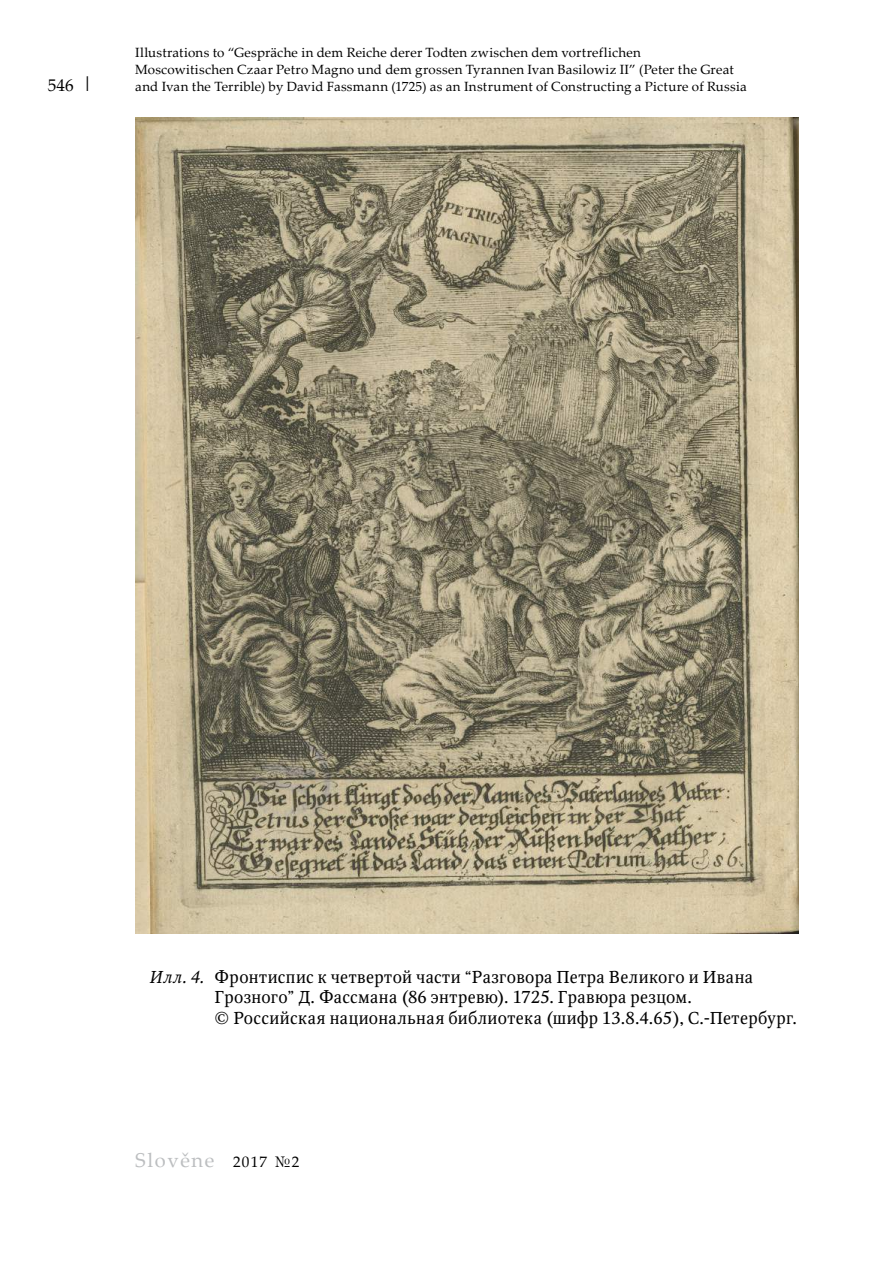
<style>
.page{position:relative;width:893px;height:1263px;background:#fff}
.page>*{position:absolute;margin:0;border:0;box-sizing:border-box;transform-origin:0 0}
.t1{font:20.1px "Palatino Linotype";letter-spacing:.08em;color:#bcbec0}
.t2{font:17.25px/20.5px "Octava";letter-spacing:.02em;color:#000}
.t3{font:17.25px "Palatino Linotype";color:#000}
.t4{font:13.35px/17.2px "Palatino Linotype";letter-spacing:.015em;color:#000}
.s1{font-size:20.1px}
.s2{font-style:italic}
.s3{font-size:15.3px;color:#000}
</style>
<div class="page">
<img style="left:135px;top:117px;width:663px;height:817px">
<p class="t3" style="left:48px;top:78px;width:46px">546 <span class="s1">|</span></p>
<p class="t4" style="left:135px;top:45px;width:613px">Illustrations to “Gespräche in dem Reiche derer Todten zwischen dem vortreflichen<br>Moscowitischen Czaar Petro Magno und dem grossen Tyrannen Ivan Basilowiz II” (Peter the Great and Ivan the Terrible) by David Fassmann (1725) as an Instrument of Constructing a Picture of Russia</p>
<p class="t2" style="left:215px;top:967px;width:584px;text-indent:-65px"><span class="s2">Илл. 4.</span> Фронтиспис к четвертой части “Разговора Петра Великого и Ивана<br>Грозного” Д. Фассмана (86 энтревю). 1725. Гравюра резцом.<br>© Российская национальная библиотека (шифр 13.8.4.65), С.-Петербург.</p>
<h1 class="t1" style="left:135px;top:1153px;width:165px">Slověne <span class="s3">2017 №2</span></h1>
</div>
